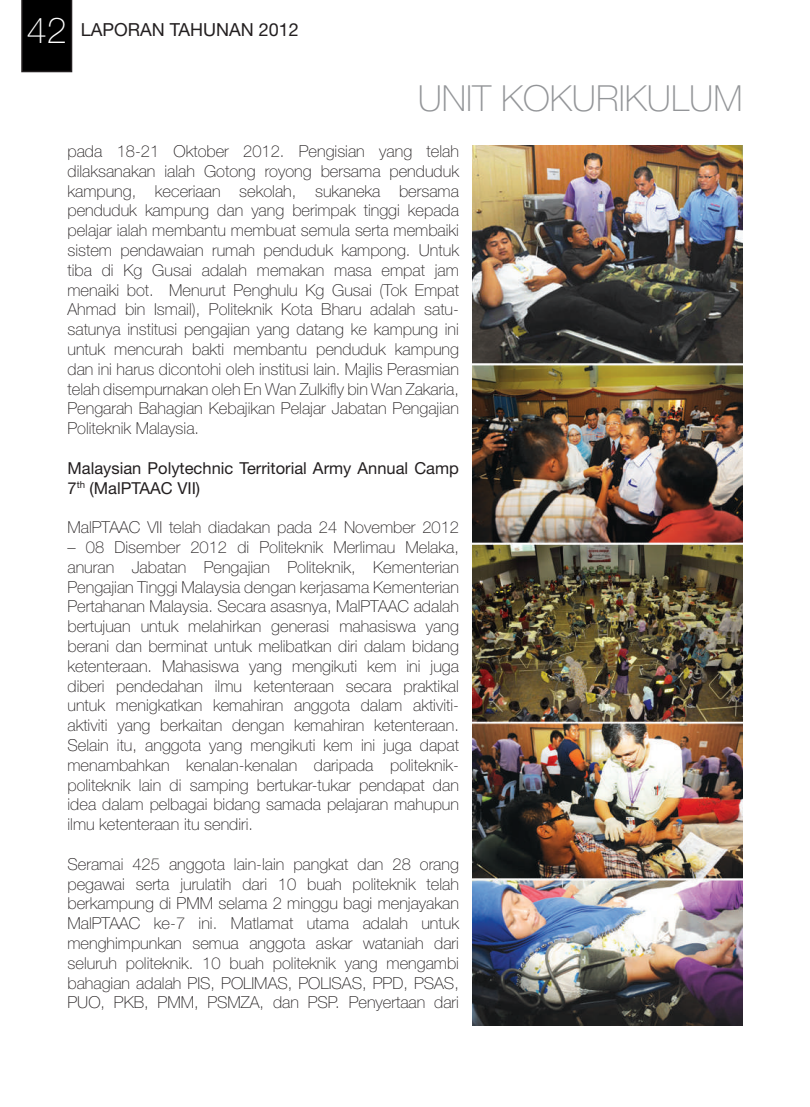
<style>
.page{position:relative;width:810px;height:1107px;background:#fff}
.page>*{position:absolute;margin:0;border:0;box-sizing:border-box;transform-origin:0 0}
.t1{font:100 36px "Helvetica Neue LT Std";color:#939598}
.t2{font:18px "Helvetica Neue LT Std";color:#231f20}
.t3{font:100 16.5px/19.8px "Helvetica Neue LT Std";color:#231f20;text-align:justify}
.t4{font:16.5px/19.8px "Helvetica Neue LT Std";color:#231f20}
.s1{font-weight:100;font-size:36px;color:#fff}
</style>
<div class="page">
<svg style="left:21px;top:0;width:51px;height:72px;background:#030303"></svg>
<img style="left:472px;top:145px;width:270px;height:881px">
<p class="t2" style="left:27px;top:19px;width:274px"><span class="s1">42</span> LAPORAN TAHUNAN 2012</p>
<h1 class="t1" style="left:418px;top:77px;width:326px">UNIT KOKURIKULUM</h1>
<p class="t3" style="left:68px;top:141px;width:393px">pada 18-21 Oktober 2012. Pengisian yang telah dilaksanakan ialah Gotong royong bersama penduduk kampung, keceriaan sekolah, sukaneka bersama penduduk kampung dan yang berimpak tinggi kepada pelajar ialah membantu membuat semula serta membaiki sistem pendawaian rumah penduduk kampong. Untuk tiba di Kg Gusai adalah memakan masa empat jam menaiki bot. Menurut Penghulu Kg Gusai (Tok Empat Ahmad bin Ismail), Politeknik Kota Bharu adalah satu&shy;satunya institusi pengajian yang datang ke kampung ini untuk mencurah bakti membantu penduduk kampung dan ini harus dicontohi oleh institusi lain. Majlis Perasmian telah disempurnakan oleh En Wan Zulkifly bin Wan Zakaria, Pengarah Bahagian Kebajikan Pelajar Jabatan Pengajian Politeknik Malaysia.</p>
<p class="t4" style="left:68px;top:458px;width:393px">Malaysian Polytechnic Territorial Army Annual Camp<br>7<sup>th</sup> (MalPTAAC VII)</p>
<p class="t3" style="left:68px;top:518px;width:393px">MalPTAAC VII telah diadakan pada 24 November 2012</p>
<p class="t3" style="left:68px;top:537px;width:393px">– 08 Disember 2012 di Politeknik Merlimau Melaka, anuran Jabatan Pengajian Politeknik, Kementerian Pengajian Tinggi Malaysia dengan kerjasama Kementerian Pertahanan Malaysia. Secara asasnya, MalPTAAC adalah bertujuan untuk melahirkan generasi mahasiswa yang berani dan berminat untuk melibatkan diri dalam bidang ketenteraan. Mahasiswa yang mengikuti kem ini juga diberi pendedahan ilmu ketenteraan secara praktikal untuk menigkatkan kemahiran anggota dalam aktiviti&shy;aktiviti yang berkaitan dengan kemahiran ketenteraan.<br>Selain itu, anggota yang mengikuti kem ini juga dapat menambahkan kenalan-kenalan daripada politeknik&shy;politeknik lain di samping bertukar-tukar pendapat dan idea dalam pelbagai bidang samada pelajaran mahupun ilmu ketenteraan itu sendiri.</p>
<p class="t3" style="left:68px;top:854px;width:393px">Seramai 425 anggota lain-lain pangkat dan 28 orang pegawai serta jurulatih dari 10 buah politeknik telah berkampung di PMM selama 2 minggu bagi menjayakan MalPTAAC ke-7 ini. Matlamat utama adalah untuk menghimpunkan semua anggota askar wataniah dari seluruh politeknik. 10 buah politeknik yang mengambi bahagian adalah PIS, POLIMAS, POLISAS, PPD, PSAS, PUO, PKB, PMM, PSMZA, dan PSP. Penyertaan dari</p>
</div>
